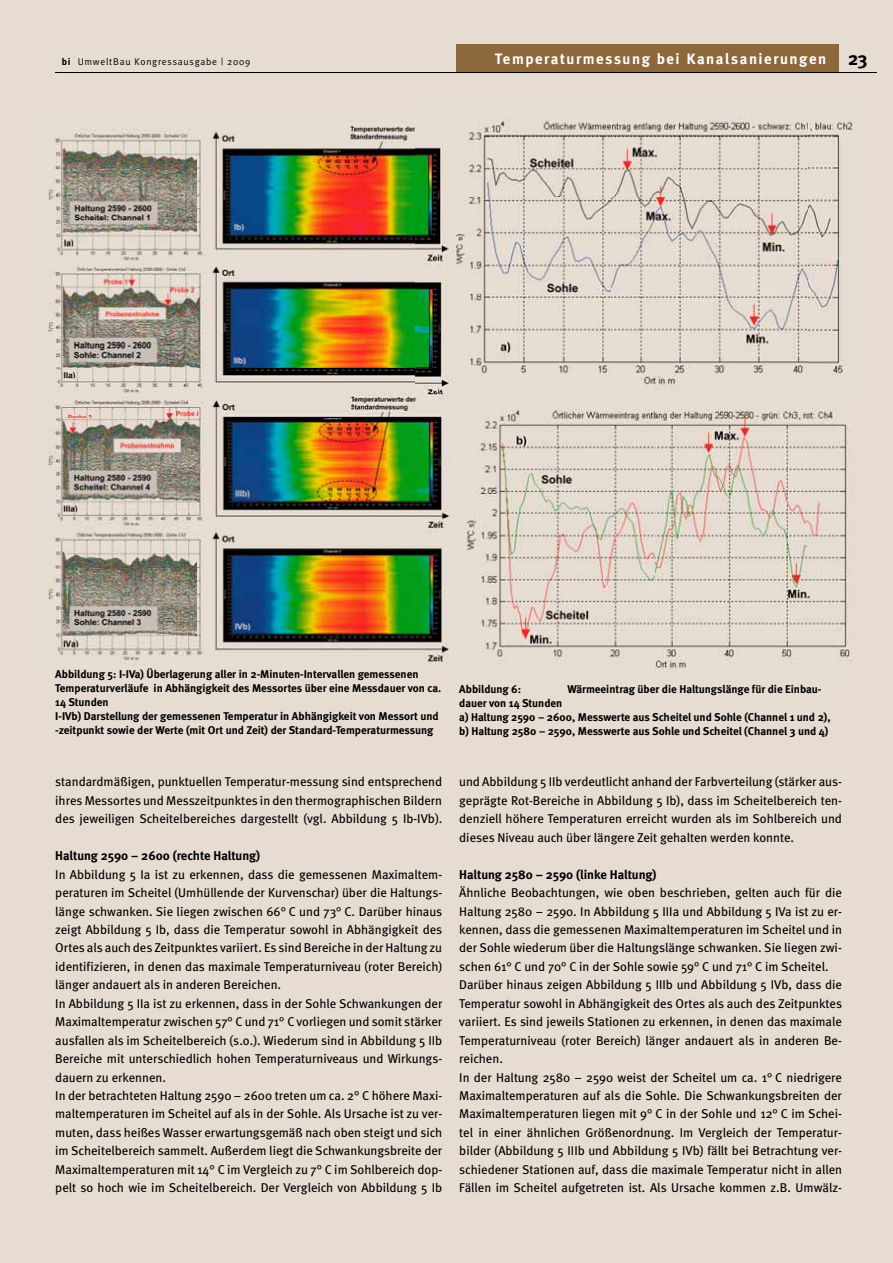
<style>
.page{position:relative;width:893px;height:1263px;background:#e7dcd1}
.page>*{position:absolute;margin:0;border:0;box-sizing:border-box;transform-origin:0 0}
.t1{font:700 15px "Meta Plus";letter-spacing:.1em;color:#fff}
.t2{font:12.75px/18.5px "Meta";color:#000;text-align:justify}
.t3{font:700 12.75px "Meta";letter-spacing:-.005em;color:#000}
.t4{font:700 11.25px/13.8px "Meta";color:#000}
.t5{font:9.75px "Meta Plus Normal";letter-spacing:.075em;color:#000}
.s1{font-family:"Meta";font-weight:700}
.s2{font-size:18.75px;color:#000}
</style>
<div class="page">
<div style="left:457px;top:44px;width:382px;height:28px;background:#8d683a"></div>
<hr style="left:55px;top:72px;width:822px;height:1px;background:#000">
<img style="left:48px;top:121px;width:401px;height:544px">
<img style="left:459px;top:118px;width:396px;height:271px">
<img style="left:416px;top:121px;width:43px;height:271px">
<img style="left:467px;top:409px;width:385px;height:263px">
<p class="t5" style="left:62px;top:58px;width:190px"><span class="s1">bi</span> UmweltBau Kongressausgabe | 2009</p>
<p class="t1" style="left:495px;top:53px;width:374px">Temperaturmessung bei Kanalsanierungen <span class="s2">23</span></p>
<p class="t4" style="left:55px;top:668px;width:387px">Abbildung 5: I-IVa) Überlagerung aller in 2-Minuten-Intervallen gemessenen Temperaturverläufe in Abhängigkeit des Messortes über eine Messdauer von ca.<br>14 Stunden<br>I-IVb) Darstellung der gemessenen Temperatur in Abhängigkeit von Messort und -zeitpunkt sowie der Werte (mit Ort und Zeit) der Standard-Temperaturmessung</p>
<p class="t2" style="left:55px;top:774px;width:389px">standardmäßigen, punktuellen Temperatur-messung sind entsprechend ihres Messortes und Messzeitpunktes in den thermographischen Bildern des jeweiligen Scheitelbereiches dargestellt (vgl. Abbildung 5 Ib-IVb).</p>
<p class="t3" style="left:55px;top:851px;width:206px">Haltung 2590 – 2600 (rechte Haltung)</p>
<p class="t2" style="left:55px;top:866px;width:389px;text-align:left">In Abbildung 5 Ia ist zu erkennen, dass die gemessenen Maximaltem&shy;peraturen im Scheitel (Umhüllende der Kurvenschar) über die Haltungs&shy;länge schwanken. Sie liegen zwischen 66° C und 73° C. Darüber hinaus zeigt Abbildung 5 Ib, dass die Temperatur sowohl in Abhängigkeit des Ortes als auch des Zeitpunktes variiert. Es sind Bereiche in der Haltung zu identifizieren, in denen das maximale Temperaturniveau (roter Bereich) länger andauert als in anderen Bereichen.<br>In Abbildung 5 IIa ist zu erkennen, dass in der Sohle Schwankungen der Maximaltemperatur zwischen 57° C und 71° C vorliegen und somit stärker ausfallen als im Scheitelbereich (s.o.). Wiederum sind in Abbildung 5 IIb Bereiche mit unterschiedlich hohen Temperaturniveaus und Wirkungs&shy;dauern zu erkennen.<br>In der betrachteten Haltung 2590 – 2600 treten um ca. 2° C höhere Maxi&shy;maltemperaturen im Scheitel auf als in der Sohle. Als Ursache ist zu ver&shy;muten, dass heißes Wasser erwartungsgemäß nach oben steigt und sich im Scheitelbereich sammelt. Außerdem liegt die Schwankungsbreite der Maximaltemperaturen mit 14° C im Vergleich zu 7° C im Sohlbereich dop&shy;pelt so hoch wie im Scheitelbereich. Der Vergleich von Abbildung 5 Ib</p>
<p class="t4" style="left:459px;top:683px;width:63px">Abbildung 6:</p>
<p class="t4" style="left:567px;top:683px;width:256px">Wärmeeintrag über die Haltungslänge für die Einbau-</p>
<p class="t4" style="left:459px;top:697px;width:373px">dauer von 14 Stunden<br>a) Haltung 2590 – 2600, Messwerte aus Scheitel und Sohle (Channel 1 und 2), b) Haltung 2580 – 2590, Messwerte aus Sohle und Scheitel (Channel 3 und 4)</p>
<p class="t2" style="left:459px;top:774px;width:384px">und Abbildung 5 IIb verdeutlicht anhand der Farbverteilung (stärker aus&shy;geprägte Rot-Bereiche in Abbildung 5 Ib), dass im Scheitelbereich ten&shy;denziell höhere Temperaturen erreicht wurden als im Sohlbereich und dieses Niveau auch über längere Zeit gehalten werden konnte.</p>
<p class="t3" style="left:459px;top:869px;width:199px">Haltung 2580 – 2590 (linke Haltung)</p>
<p class="t2" style="left:459px;top:884px;width:384px;text-align:left">Ähnliche Beobachtungen, wie oben beschrieben, gelten auch für die Haltung 2580 – 2590. In Abbildung 5 IIIa und Abbildung 5 IVa ist zu er&shy;kennen, dass die gemessenen Maximaltemperaturen im Scheitel und in der Sohle wiederum über die Haltungslänge schwanken. Sie liegen zwi&shy;schen 61° C und 70° C in der Sohle sowie 59° C und 71° C im Scheitel.<br>Darüber hinaus zeigen Abbildung 5 IIIb und Abbildung 5 IVb, dass die Temperatur sowohl in Abhängigkeit des Ortes als auch des Zeitpunktes variiert. Es sind jeweils Stationen zu erkennen, in denen das maximale Temperaturniveau (roter Bereich) länger andauert als in anderen Be&shy;reichen.<br>In der Haltung 2580 – 2590 weist der Scheitel um ca. 1° C niedrigere Maximaltemperaturen auf als die Sohle. Die Schwankungsbreiten der Maximaltemperaturen liegen mit 9° C in der Sohle und 12° C im Schei&shy;tel in einer ähnlichen Größenordnung. Im Vergleich der Temperatur&shy;bilder (Abbildung 5 IIIb und Abbildung 5 IVb) fällt bei Betrachtung ver&shy;schiedener Stationen auf, dass die maximale Temperatur nicht in allen Fällen im Scheitel aufgetreten ist. Als Ursache kommen z.B. Umwälz-</p>
</div>
